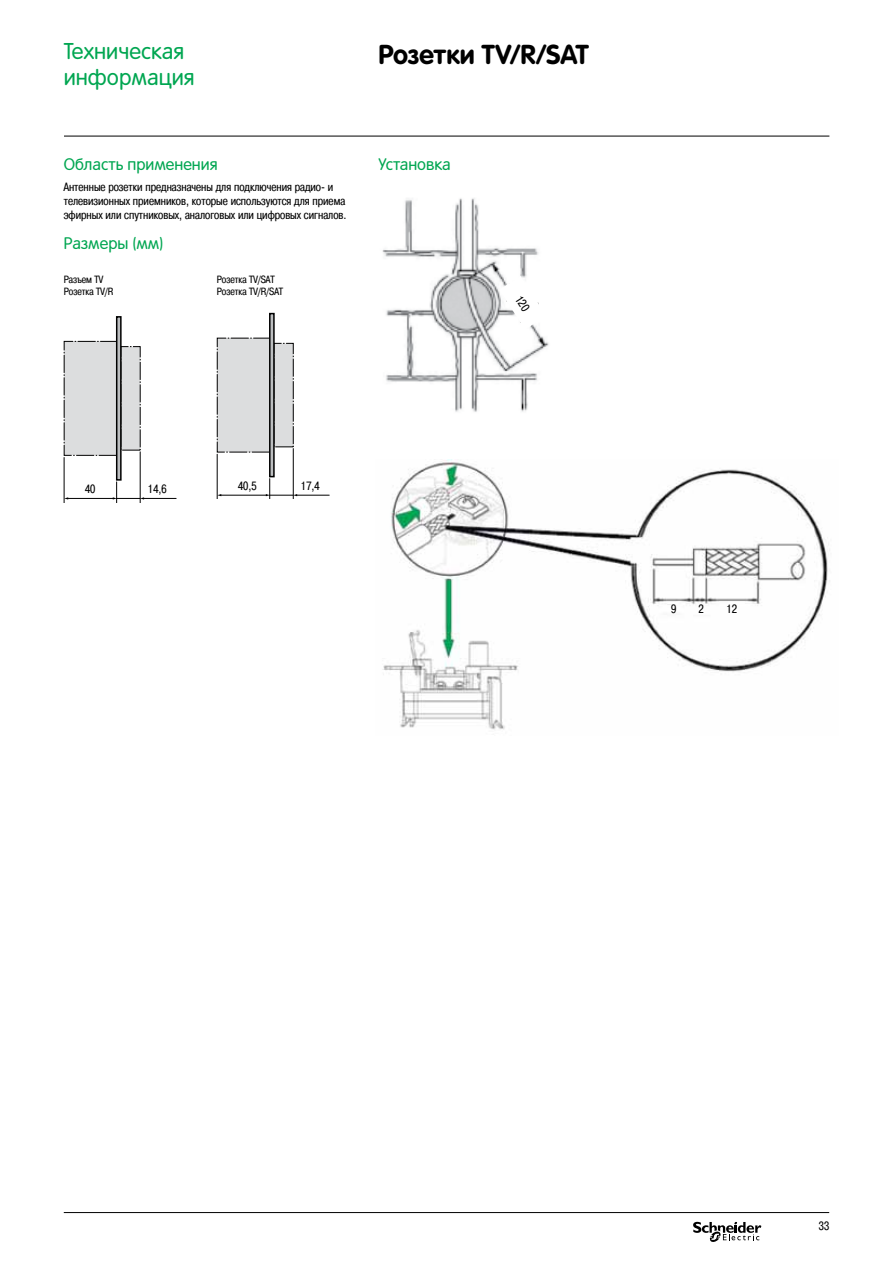
<style>
.page{position:relative;width:893px;height:1263px;background:#fff}
.page>*{position:absolute;margin:0;border:0;box-sizing:border-box;transform-origin:0 0}
.t1{font:700 27px "Rotonda C";letter-spacing:-.01em;color:#000}
.t2{font:22.5px/26px "Rotonda C";color:#00a651}
.t3{font:16.5px "Rotonda C";color:#00a651}
.t4{font:12px/14.4px "Pragmatica Cond C";color:#000}
.t5{font:10.5px/12px "Pragmatica Cond C";color:#000}
</style>
<div class="page">
<hr style="left:64px;top:136px;width:765px;height:1px;background:#000">
<svg style="left:693px;top:1222px;width:68px;height:20px"></svg>
<hr style="left:64px;top:1212px;width:765px;height:1px;background:#000">
<div style="left:274px;top:343px;width:20px;height:104px;background:#dcddde;border:1px dashed #000"></div>
<hr style="left:217px;top:454px;width:1px;height:45px;background:#000">
<hr style="left:293px;top:449px;width:1px;height:50px;background:#000">
<div style="left:217px;top:338px;width:53px;height:114px;background:#dcddde"></div>
<div style="left:217px;top:338px;width:53px;height:114px;border:1px dashed #000"></div>
<div style="left:269px;top:313px;width:6px;height:164px;border:2px solid #000"></div>
<hr style="left:221px;top:495px;width:46px;height:1px;background:#000">
<hr style="left:296px;top:495px;width:33px;height:1px;background:#000">
<svg style="left:266px;top:479px;width:31px;height:20px"></svg>
<div style="left:120px;top:346px;width:21px;height:104px;background:#dcddde"></div>
<hr style="left:64px;top:457px;width:1px;height:45px;background:#000">
<hr style="left:140px;top:452px;width:1px;height:50px;background:#000">
<div style="left:64px;top:341px;width:53px;height:114px;background:#dcddde"></div>
<div style="left:64px;top:341px;width:53px;height:115px;border:1px dashed #000"></div>
<div style="left:116px;top:316px;width:6px;height:165px;border:2px solid #000"></div>
<hr style="left:67px;top:498px;width:46px;height:1px;background:#000">
<hr style="left:143px;top:498px;width:33px;height:1px;background:#000">
<svg style="left:113px;top:482px;width:31px;height:20px"></svg>
<img style="left:382px;top:198px;width:167px;height:214px">
<img style="left:382px;top:460px;width:448px;height:270px">
<svg style="left:499px;top:276px;width:47px;height:54px"></svg>
<h2 class="t2" style="left:64px;top:38px;width:132px">Техническая информация</h2>
<h3 class="t3" style="left:64px;top:155px;width:155px">Область применения</h3>
<p class="t4" style="left:64px;top:179px;width:284px">Антенные розетки предназначены для подключения радио- и телевизионных приемников, которые используются для приема эфирных или спутниковых, аналоговых или цифровых сигналов.</p>
<h3 class="t3" style="left:64px;top:234px;width:101px">Размеры (мм)</h3>
<p class="t5" style="left:64px;top:274px;width:51px">Разъем ТV<br>Розетка ТV/R</p>
<p class="t5" style="left:217px;top:274px;width:68px">Розетка ТV/SAT<br>Розетка ТV/R/SAT</p>
<h1 class="t1" style="left:378px;top:38px;width:212px">Розетки TV/R/SAT</h1>
<h3 class="t3" style="left:378px;top:155px;width:74px">Установка</h3>
<p class="t4" style="left:85px;top:482px;width:12px">40</p>
<p class="t4" style="left:148px;top:482px;width:21px">14,6</p>
<p class="t4" style="left:238px;top:479px;width:20px">40,5</p>
<p class="t4" style="left:301px;top:479px;width:21px">17,4</p>
<p class="t4" style="left:671px;top:602px;width:7px">9</p>
<p class="t4" style="left:698px;top:602px;width:7px">2</p>
<p class="t4" style="left:726px;top:602px;width:13px">12</p>
<p class="t4" style="left:819px;top:1219px;width:12px">33</p>
</div>
